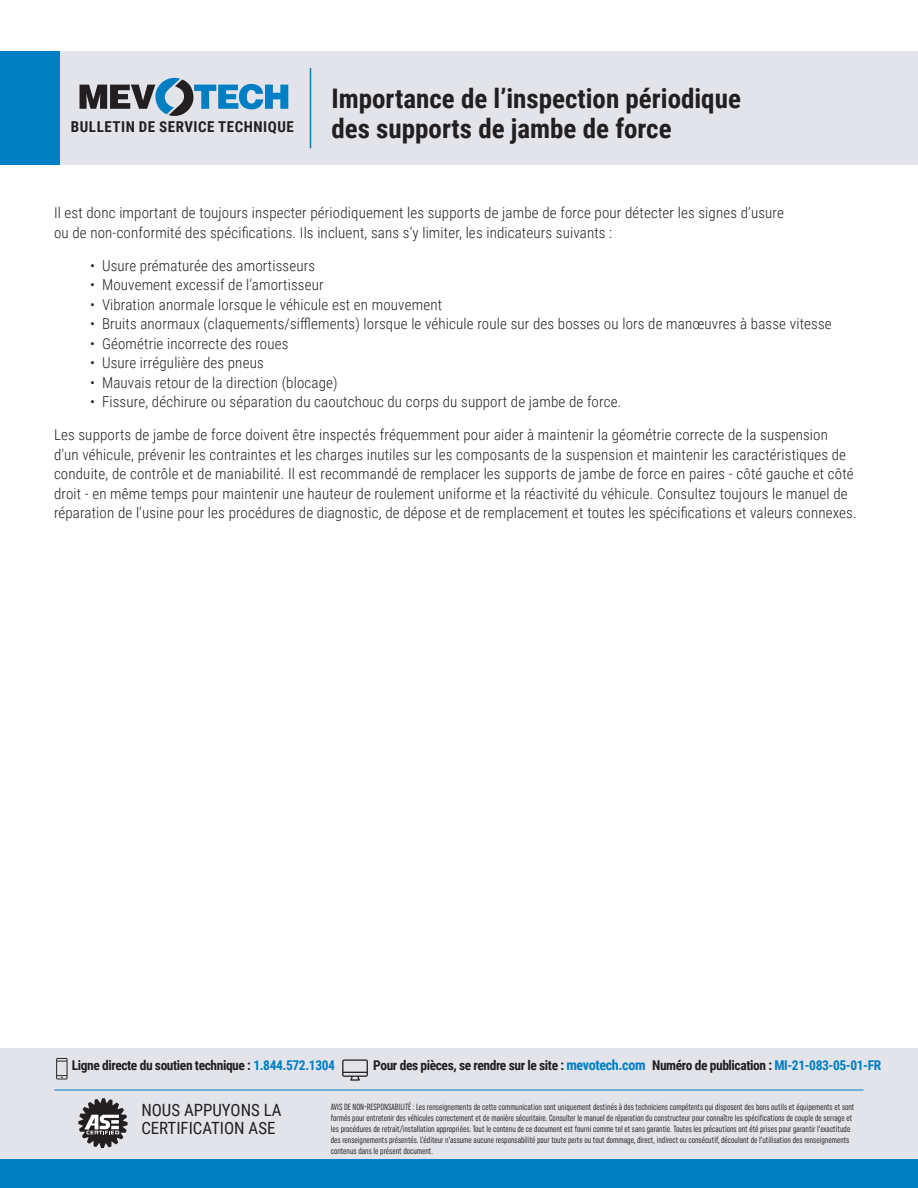
<style>
.page{position:relative;width:918px;height:1188px;background:#fff}
.page>*{position:absolute;margin:0;border:0;box-sizing:border-box;transform-origin:0 0}
.t1{font:700 27px/30px "Roboto Condensed";color:#231f20}
.t2{font:16.8px "Roboto Condensed";color:#231f20}
.t3{font:300 15px/19.5px "Roboto Condensed";letter-spacing:.01em;color:#231f20}
.t4{font:700 15px "Roboto Condensed";letter-spacing:.035em;color:#231f20}
.t5{font:700 13.5px "Roboto Condensed";letter-spacing:-.03em;color:#231f20}
.t6{font:extra-condensed 9px/10.8px "Uniform";color:#231f20}
.s1{color:#007ec4}
.s2{font-size:14.25px;color:#007ec4}
</style>
<div class="page">
<div style="left:50px;top:51px;width:868px;height:113px;background:#e2e4e9"></div>
<div style="left:0;top:51px;width:59px;height:113px;background:#007ec4"></div>
<hr style="left:310px;top:69px;width:1px;height:79px;background:#007ec4">
<svg style="left:80px;top:78px;width:208px;height:38px"></svg>
<div style="left:0;top:1049px;width:918px;height:139px;background:#e2e4e9"></div>
<div style="left:0;top:1160px;width:918px;height:28px;background:#007ec4"></div>
<svg style="left:78px;top:1098px;width:50px;height:50px"></svg>
<svg style="left:56px;top:1058px;width:12px;height:21px"></svg>
<svg style="left:342px;top:1059px;width:26px;height:22px"></svg>
<hr style="left:55px;top:1090px;width:808px;height:1px;background:#007ec4">
<p class="t4" style="left:71px;top:116px;width:224px">BULLETIN DE SERVICE TECHNIQUE</p>
<p class="t1" style="left:332px;top:83px;width:411px">Importance de l’inspection périodique des supports de jambe de force</p>
<p class="t3" style="left:54px;top:203px;width:731px">Il est donc important de toujours inspecter périodiquement les supports de jambe de force pour détecter les signes d’usure ou de non-conformité des spécifications. Ils incluent, sans s’y limiter, les indicateurs suivants :</p>
<p class="t3" style="left:90px;top:255px;width:227px">• Usure prématurée des amortisseurs</p>
<p class="t3" style="left:90px;top:275px;width:235px">• Mouvement excessif de l’amortisseur</p>
<p class="t3" style="left:90px;top:294px;width:354px">• Vibration anormale lorsque le véhicule est en mouvement</p>
<p class="t3" style="left:90px;top:314px;width:743px">• Bruits anormaux (claquements/sifflements) lorsque le véhicule roule sur des bosses ou lors de manœuvres à basse vitesse</p>
<p class="t3" style="left:90px;top:333px;width:200px">• Géométrie incorrecte des roues</p>
<p class="t3" style="left:90px;top:353px;width:175px">• Usure irrégulière des pneus</p>
<p class="t3" style="left:90px;top:372px;width:249px">• Mauvais retour de la direction (blocage)</p>
<p class="t3" style="left:90px;top:392px;width:533px">• Fissure, déchirure ou séparation du caoutchouc du corps du support de jambe de force.</p>
<p class="t3" style="left:54px;top:425px;width:804px">Les supports de jambe de force doivent être inspectés fréquemment pour aider à maintenir la géométrie correcte de la suspension<br>d’un véhicule, prévenir les contraintes et les charges inutiles sur les composants de la suspension et maintenir les caractéristiques de conduite, de contrôle et de maniabilité. Il est recommandé de remplacer les supports de jambe de force en paires - côté gauche et côté droit - en même temps pour maintenir une hauteur de roulement uniforme et la réactivité du véhicule. Consultez toujours le manuel de réparation de l’usine pour les procédures de diagnostic, de dépose et de remplacement et toutes les spécifications et valeurs connexes.</p>
<p class="t5" style="left:72px;top:1055px;width:265px">Ligne directe du soutien technique : <span class="s1">1.844.572.1304</span></p>
<p class="t5" style="left:373px;top:1055px;width:510px">Pour des pièces, se rendre sur le site : <span class="s2">mevotech.com</span> Numéro de publication : <span class="s1">MI-21-083-05-01-FR</span></p>
<p class="t2" style="left:141px;top:1098px;width:142px">NOUS APPUYONS LA</p>
<p class="t2" style="left:141px;top:1116px;width:136px">CERTIFICATION ASE</p>
<p class="t6" style="left:331px;top:1102px;width:525px">AVIS DE NON-RESPONSABILITÉ : Les renseignements de cette communication sont uniquement destinés à des techniciens compétents qui disposent des bons outils et équipements et sont formés pour entretenir des véhicules correctement et de manière sécuritaire. Consulter le manuel de réparation du constructeur pour connaître les spécifications de couple de serrage et les procédures de retrait/installation appropriées. Tout le contenu de ce document est fourni comme tel et sans garantie. Toutes les précautions ont été prises pour garantir l’exactitude des renseignements présentés. L’éditeur n’assume aucune responsabilité pour toute perte ou tout dommage, direct, indirect ou consécutif, découlant de l’utilisation des renseignements contenus dans le présent document.</p>
</div>
